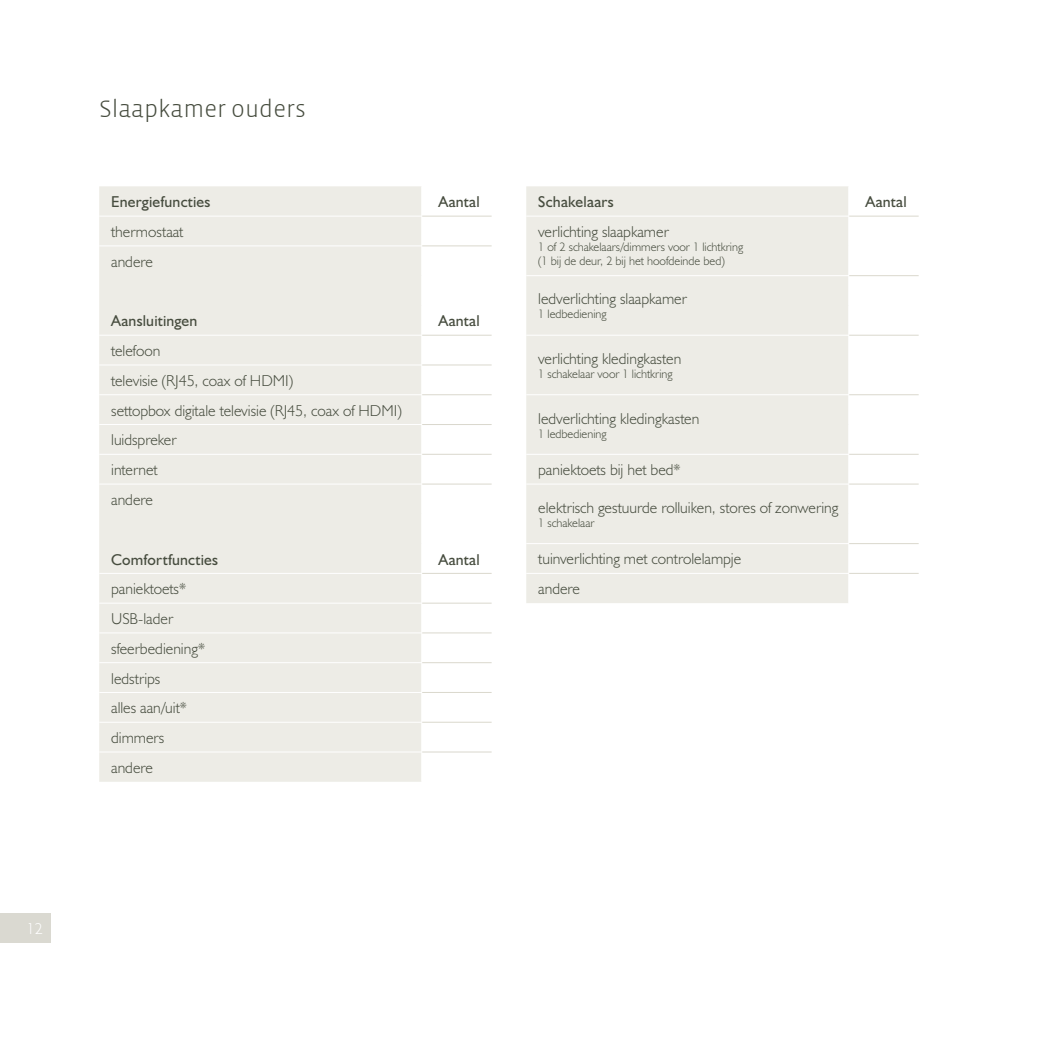
<style>
.page{position:relative;width:1042px;height:1042px;background:#fff}
.page>*{position:absolute;margin:0;border:0;box-sizing:border-box;transform-origin:0 0}
.t1{font:300 24.5px "Vista Sans";color:#464c3e}
.t2{font:300 15.75px/29.8px "Humanist 521 BT";color:#464c3e}
.t3{font:15.75px "Humanist 521 BT";letter-spacing:.015em;color:#464c3e}
.t4{font:300 15.75px "Humanist 521 BT";color:#fff}
.t5{font:300 12.25px/14px "Humanist 521 BT";color:#464c3e}
</style>
<div class="page">
<div style="left:0;top:913px;width:50px;height:30px;background:#dad9d1"></div>
<div style="left:99px;top:186px;width:322px;height:596px;background:#edece6"></div>
<hr style="left:99px;top:216px;width:323px;height:1px;background:#fff">
<hr style="left:99px;top:245px;width:323px;height:1px;background:#fff">
<hr style="left:99px;top:335px;width:323px;height:1px;background:#fff">
<hr style="left:99px;top:364px;width:323px;height:1px;background:#fff">
<hr style="left:99px;top:394px;width:323px;height:1px;background:#fff">
<hr style="left:99px;top:424px;width:323px;height:1px;background:#fff">
<hr style="left:99px;top:454px;width:323px;height:1px;background:#fff">
<hr style="left:99px;top:484px;width:323px;height:1px;background:#fff">
<hr style="left:99px;top:573px;width:323px;height:1px;background:#fff">
<hr style="left:99px;top:603px;width:323px;height:1px;background:#fff">
<hr style="left:99px;top:632px;width:323px;height:1px;background:#fff">
<hr style="left:99px;top:662px;width:323px;height:1px;background:#fff">
<hr style="left:99px;top:692px;width:323px;height:1px;background:#fff">
<hr style="left:99px;top:722px;width:323px;height:1px;background:#fff">
<hr style="left:99px;top:751px;width:323px;height:1px;background:#fff">
<hr style="left:422px;top:216px;width:70px;height:1px;background:#dad8cd">
<hr style="left:422px;top:245px;width:70px;height:1px;background:#dad8cd">
<hr style="left:422px;top:335px;width:70px;height:1px;background:#dad8cd">
<hr style="left:422px;top:364px;width:70px;height:1px;background:#dad8cd">
<hr style="left:422px;top:394px;width:70px;height:1px;background:#dad8cd">
<hr style="left:422px;top:424px;width:70px;height:1px;background:#dad8cd">
<hr style="left:422px;top:454px;width:70px;height:1px;background:#dad8cd">
<hr style="left:422px;top:484px;width:70px;height:1px;background:#dad8cd">
<hr style="left:422px;top:573px;width:70px;height:1px;background:#dad8cd">
<hr style="left:422px;top:603px;width:70px;height:1px;background:#dad8cd">
<hr style="left:422px;top:632px;width:70px;height:1px;background:#dad8cd">
<hr style="left:422px;top:662px;width:70px;height:1px;background:#dad8cd">
<hr style="left:422px;top:692px;width:70px;height:1px;background:#dad8cd">
<hr style="left:422px;top:722px;width:70px;height:1px;background:#dad8cd">
<hr style="left:422px;top:751px;width:70px;height:1px;background:#dad8cd">
<div style="left:526px;top:186px;width:322px;height:417px;background:#edece6"></div>
<hr style="left:526px;top:216px;width:323px;height:1px;background:#fff">
<hr style="left:526px;top:275px;width:323px;height:1px;background:#fff">
<hr style="left:526px;top:335px;width:323px;height:1px;background:#fff">
<hr style="left:526px;top:394px;width:323px;height:1px;background:#fff">
<hr style="left:526px;top:454px;width:323px;height:1px;background:#fff">
<hr style="left:526px;top:484px;width:323px;height:1px;background:#fff">
<hr style="left:526px;top:543px;width:323px;height:1px;background:#fff">
<hr style="left:526px;top:573px;width:323px;height:1px;background:#fff">
<hr style="left:849px;top:216px;width:69px;height:1px;background:#dad8cd">
<hr style="left:849px;top:275px;width:69px;height:1px;background:#dad8cd">
<hr style="left:849px;top:335px;width:69px;height:1px;background:#dad8cd">
<hr style="left:849px;top:394px;width:69px;height:1px;background:#dad8cd">
<hr style="left:849px;top:454px;width:69px;height:1px;background:#dad8cd">
<hr style="left:849px;top:484px;width:69px;height:1px;background:#dad8cd">
<hr style="left:849px;top:543px;width:69px;height:1px;background:#dad8cd">
<hr style="left:849px;top:573px;width:69px;height:1px;background:#dad8cd">
<h1 class="t1" style="left:99px;top:94px;width:208px">Slaapkamer ouders</h1>
<p class="t3" style="left:111px;top:192px;width:101px">Energiefuncties</p>
<p class="t3" style="left:438px;top:192px;width:43px">Aantal</p>
<p class="t2" style="left:111px;top:217px;width:74px">thermostaat andere</p>
<p class="t3" style="left:111px;top:311px;width:88px">Aansluitingen</p>
<p class="t3" style="left:438px;top:311px;width:43px">Aantal</p>
<p class="t2" style="left:111px;top:336px;width:292px">telefoon<br>televisie (RJ45, coax of HDMI)<br>settopbox digitale televisie (RJ45, coax of HDMI) luidspreker<br>internet<br>andere</p>
<p class="t3" style="left:111px;top:549px;width:108px">Comfortfuncties</p>
<p class="t3" style="left:438px;top:549px;width:43px">Aantal</p>
<p class="t2" style="left:111px;top:574px;width:95px">paniektoets*<br>USB-lader sfeerbediening* ledstrips<br>alles aan/uit* dimmers andere</p>
<p class="t3" style="left:538px;top:192px;width:77px">Schakelaars</p>
<p class="t3" style="left:865px;top:192px;width:43px">Aantal</p>
<p class="t2" style="left:538px;top:217px;width:132px">verlichting slaapkamer</p>
<p class="t5" style="left:538px;top:240px;width:206px">1 of 2 schakelaars/dimmers voor 1 lichtkring (1 bij de deur, 2 bij het hoofdeinde bed)</p>
<p class="t2" style="left:538px;top:284px;width:150px">ledverlichting slaapkamer</p>
<p class="t5" style="left:538px;top:307px;width:70px">1 ledbediening</p>
<p class="t2" style="left:538px;top:343px;width:145px">verlichting kledingkasten</p>
<p class="t5" style="left:538px;top:367px;width:136px">1 schakelaar voor 1 lichtkring</p>
<p class="t2" style="left:538px;top:403px;width:163px">ledverlichting kledingkasten</p>
<p class="t5" style="left:538px;top:426px;width:70px">1 ledbediening</p>
<p class="t2" style="left:538px;top:455px;width:144px">paniektoets bij het bed*</p>
<p class="t2" style="left:538px;top:492px;width:302px">elektrisch gestuurde rolluiken, stores of zonwering</p>
<p class="t5" style="left:538px;top:515px;width:58px">1 schakelaar</p>
<p class="t2" style="left:538px;top:544px;width:205px">tuinverlichting met controlelampje andere</p>
<p class="t4" style="left:27px;top:918px;width:18px">12</p>
</div>
